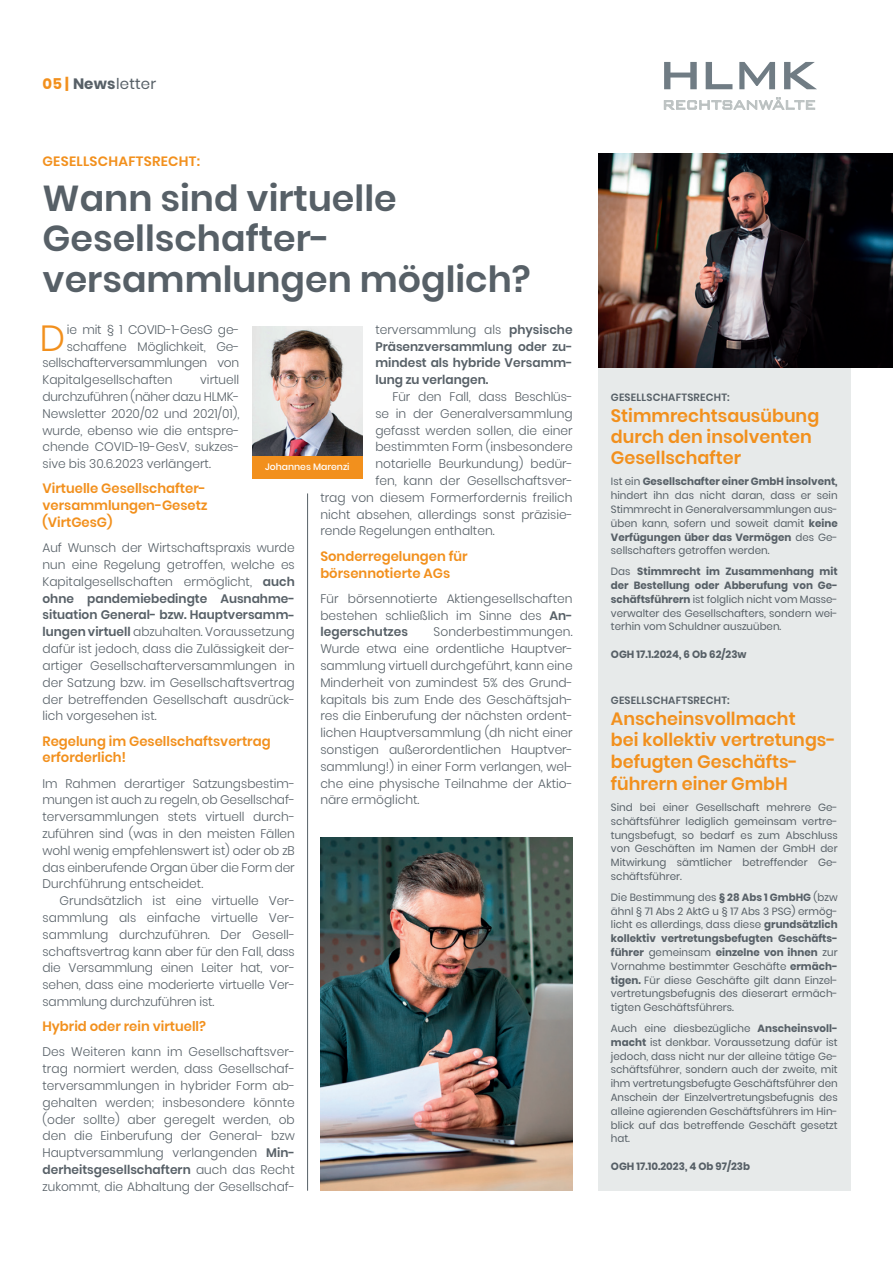
<style>
.page{position:relative;width:893px;height:1263px;background:#fff}
.page>*{position:absolute;margin:0;border:0;box-sizing:border-box;transform-origin:0 0}
.t1{font:500 52.95px "Bank Gothic BT";color:#707c84}
.t2{font:300 36.3px "Poppins";color:#f2901d}
.t3{font:600 36px/40.5px "Poppins";color:#576067}
.t4{font:600 18px/21.8px "Poppins";color:#f2901d}
.t5{font:300 16.95px "Bank Gothic BT";letter-spacing:-.03em;color:#bbc1c1}
.t6{font:15px "Poppins";letter-spacing:.01em;color:#576067}
.t7{font:600 13.5px/16.8px "Poppins";color:#f2901d}
.t8{font:600 13.5px "Poppins";letter-spacing:.02em;color:#f2901d}
.t9{font:300 12.45px/16.8px "Poppins";color:#576067;text-align:justify}
.t10{font:600 12.45px/16.8px "Poppins";color:#576067;text-align:justify}
.t11{font:10.5px/13.8px "Poppins";color:#576067;text-align:justify}
.t12{font:700 10.5px "Poppins";color:#576067}
.t13{font:600 10.5px "Poppins";letter-spacing:.02em;color:#576067}
.t14{font:500 9.3px "Poppins";color:#fff}
.s1{font-weight:700;color:#f2901d}
.s2{font-weight:700}
.s3{font-weight:300}
.s4{font-weight:600}
</style>
<div class="page">
<div style="left:598px;top:326px;width:252px;height:865px;background:#e7eaea"></div>
<img style="left:598px;top:153px;width:295px;height:214px">
<hr style="left:307px;top:493px;width:1px;height:698px;background:#576067">
<img style="left:252px;top:327px;width:111px;height:129px">
<div style="left:252px;top:456px;width:111px;height:22px;background:#f2901d"></div>
<img style="left:320px;top:838px;width:253px;height:353px">
<p class="t6" style="left:43px;top:75px;width:115px"><span class="s1">05 |</span> <span class="s2">News</span>letter</p>
<p class="t8" style="left:43px;top:153px;width:159px">GESELLSCHAFTSRECHT:</p>
<h3 class="t3" style="left:43px;top:178px;width:490px">Wann sind virtuelle<br>Gesellschafter&shy;versammlungen möglich?</h3>
<p class="t10" style="left:375px;top:321px;width:199px"><span class="s3">terversammlung als</span> physische Präsenzversammlung oder zu&shy;mindest als hybride Versamm&shy;lung zu verlangen.</p>
<p class="t9" style="left:392px;top:388px;width:182px">Für den Fall, dass Beschlüs-</p>
<p class="t9" style="left:375px;top:405px;width:199px">se in der Generalversammlung</p>
<p class="t9" style="left:375px;top:422px;width:199px">gefasst werden sollen, die einer</p>
<p class="t9" style="left:375px;top:439px;width:199px">bestimmten Form (insbesondere</p>
<p class="t9" style="left:375px;top:456px;width:199px">notarielle Beurkundung) bedür-</p>
<p class="t9" style="left:375px;top:472px;width:199px">fen, kann der Gesellschaftsver-</p>
<p class="t9" style="left:320px;top:489px;width:254px">trag von diesem Formerfordernis freilich</p>
<p class="t9" style="left:320px;top:506px;width:254px">nicht absehen, allerdings sonst präzisie-</p>
<p class="t9" style="left:320px;top:523px;width:176px">rende Regelungen enthalten.</p>
<p class="t7" style="left:320px;top:548px;width:149px">Sonderregelungen für börsennotierte AGs</p>
<p class="t9" style="left:320px;top:590px;width:254px">Für börsennotierte Aktiengesellschaften bestehen schließlich im Sinne des <span class="s4">An&shy;legerschutzes</span></p>
<h2 class="t2" style="left:40px;top:317px;width:27px">D</h2>
<p class="t9" style="left:67px;top:321px;width:174px">ie mit § 1 COVID-1-GesG ge-</p>
<p class="t9" style="left:67px;top:338px;width:174px">schaffene Möglichkeit, Ge-</p>
<p class="t9" style="left:43px;top:355px;width:198px">sellschafterversammlungen von</p>
<p class="t9" style="left:43px;top:372px;width:132px">Kapitalgesellschaften</p>
<p class="t9" style="left:43px;top:372px;width:199px;text-indent:158px">virtuell durchzuführen (näher dazu HLMK-Newsletter 2020/02 und 2021/01), wurde, ebenso wie die entspre&shy;chende COVID-19-GesV, sukzes&shy;sive bis 30.6.2023 verlängert.</p>
<p class="t7" style="left:43px;top:480px;width:166px">Virtuelle Gesellschafter&shy;versammlungen-Gesetz (VirtGesG)</p>
<p class="t9" style="left:43px;top:540px;width:254px">Auf Wunsch der Wirtschaftspraxis wurde nun eine Regelung getroffen, welche es Kapitalgesellschaften ermöglicht, <span class="s4">auch ohne pandemiebedingte Ausnahme&shy;situation General- bzw. Hauptversamm&shy;lungen virtuell</span> abzuhalten. Voraussetzung dafür ist jedoch, dass die Zulässigkeit der&shy;artiger Gesellschafterversammlungen in der Satzung bzw. im Gesellschaftsvertrag der betreffenden Gesellschaft ausdrück&shy;lich vorgesehen ist.</p>
<p class="t7" style="left:43px;top:732px;width:230px">Regelung im Gesellschaftsvertrag erforderlich!</p>
<p class="t9" style="left:43px;top:775px;width:254px">Im Rahmen derartiger Satzungsbestim&shy;mungen ist auch zu regeln, ob Gesellschaf&shy;terversammlungen stets virtuell durch&shy;zuführen sind (was in den meisten Fällen wohl wenig empfehlenswert ist) oder ob zB das einberufende Organ über die Form der Durchführung entscheidet.</p>
<p class="t9" style="left:43px;top:892px;width:254px;text-indent:17px">Grundsätzlich ist eine virtuelle Ver&shy;sammlung als einfache virtuelle Ver&shy;sammlung durchzuführen. Der Gesell&shy;schaftsvertrag kann aber für den Fall, dass die Versammlung einen Leiter hat, vor&shy;sehen, dass eine moderierte virtuelle Ver&shy;sammlung durchzuführen ist.</p>
<p class="t7" style="left:43px;top:1018px;width:165px">Hybrid oder rein virtuell?</p>
<p class="t9" style="left:43px;top:1044px;width:254px">Des Weiteren kann im Gesellschaftsver&shy;trag normiert werden, dass Gesellschaf&shy;terversammlungen in hybrider Form ab&shy;gehalten werden; insbesondere könnte (oder sollte) aber geregelt werden, ob den die Einberufung der General- bzw Hauptversammlung verlangenden <span class="s4">Min&shy;derheitsgesellschaftern</span> auch das Recht zukommt, die Abhaltung der Gesellschaf-</p>
<p class="t14" style="left:265px;top:461px;width:86px">Johannes Marenzi</p>
<p class="t9" style="left:320px;top:624px;width:254px;text-indent:113px">Sonderbestimmungen.<br>Wurde etwa eine ordentliche Hauptver&shy;sammlung virtuell durchgeführt, kann eine Minderheit von zumindest 5% des Grund&shy;kapitals bis zum Ende des Geschäftsjah&shy;res die Einberufung der nächsten ordent&shy;lichen Hauptversammlung (dh nicht einer sonstigen außerordentlichen Hauptver&shy;sammlung!) in einer Form verlangen, wel&shy;che eine physische Teilnahme der Aktio&shy;näre ermöglicht.</p>
<h1 class="t1" style="left:657px;top:47px;width:163px">HLMK</h1>
<h3 class="t5" style="left:662px;top:96px;width:155px">RECHTSANWÄLTE</h3>
<p class="t13" style="left:611px;top:391px;width:120px">GESELLSCHAFTSRECHT:</p>
<h3 class="t4" style="left:611px;top:405px;width:210px;line-height:21px">Stimmrechtsausübung durch den insolventen<br>Gesellschafter</h3>
<p class="t11" style="left:611px;top:475px;width:228px">Ist ein <span class="s2">Gesellschafter einer GmbH insolvent, </span>hindert ihn das nicht daran, dass er sein Stimmrecht in Generalversammlungen aus&shy;üben kann, sofern und soweit damit <span class="s2">keine Verfügungen über das Vermögen</span> des Ge&shy;sellschafters getroffen werden.</p>
<p class="t11" style="left:611px;top:564px;width:228px">Das <span class="s2">Stimmrecht im Zusammenhang mit der Bestellung oder Abberufung von Ge&shy;schäftsführern</span> ist folglich nicht vom Masse&shy;verwalter des Gesellschafters, sondern wei&shy;terhin vom Schuldner auszuüben.</p>
<p class="t12" style="left:611px;top:648px;width:137px">OGH 17.1.2024, 6 Ob 62/23w</p>
<p class="t13" style="left:611px;top:694px;width:120px">GESELLSCHAFTSRECHT:</p>
<h3 class="t4" style="left:611px;top:707px;width:226px">Anscheinsvollmacht<br>bei kollektiv vertretungs&shy;befugten Geschäfts&shy;führern einer GmbH</h3>
<p class="t11" style="left:611px;top:800px;width:228px">Sind bei einer Gesellschaft mehrere Ge&shy;schäftsführer lediglich gemeinsam vertre&shy;tungsbefugt, so bedarf es zum Abschluss von Geschäften im Namen der GmbH der Mitwirkung sämtlicher betreffender Ge&shy;schäftsführer.</p>
<p class="t11" style="left:611px;top:890px;width:228px">Die Bestimmung des <span class="s2">§ 28 Abs 1 GmbHG</span> (bzw ähnl § 71 Abs 2 AktG u § 17 Abs 3 PSG) ermög&shy;licht es allerdings, dass diese <span class="s2">grundsätzlich kollektiv vertretungsbefugten Geschäfts&shy;führer</span> gemeinsam <span class="s2">einzelne von ihnen</span> zur Vornahme bestimmter Geschäfte <span class="s2">ermäch&shy;tigen.</span> Für diese Geschäfte gilt dann Einzel&shy;vertretungsbefugnis des dieserart ermäch&shy;tigten Geschäftsführers.</p>
<p class="t11" style="left:611px;top:1021px;width:228px">Auch eine diesbezügliche <span class="s2">Anscheinsvoll&shy;macht</span> ist denkbar. Voraussetzung dafür ist jedoch, dass nicht nur der alleine tätige Ge&shy;schäftsführer, sondern auch der zweite, mit ihm vertretungsbefugte Geschäftsführer den Anschein der Einzelvertretungsbefugnis des alleine agierenden Geschäftsführers im Hin&shy;blick auf das betreffende Geschäft gesetzt hat.</p>
<p class="t12" style="left:611px;top:1160px;width:141px">OGH 17.10.2023, 4 Ob 97/23b</p>
</div>
